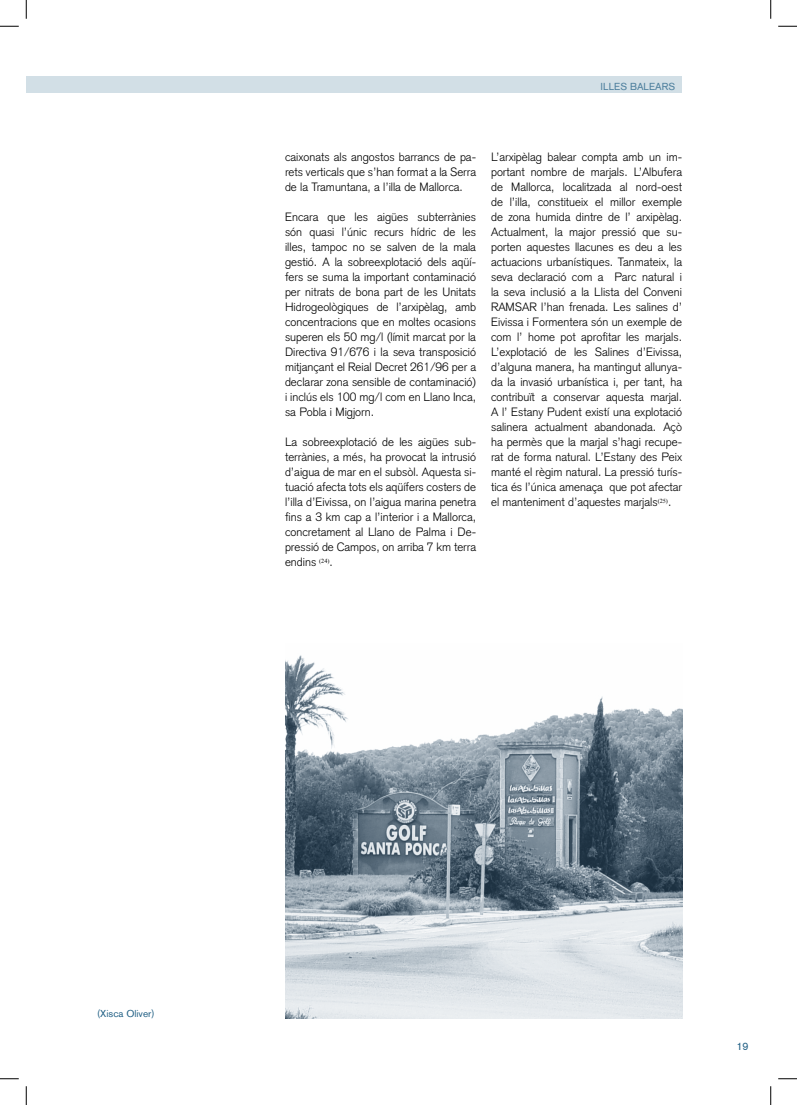
<style>
.page{position:relative;width:797px;height:1105px;background:#fff}
.page>*{position:absolute;margin:0;border:0;box-sizing:border-box;transform-origin:0 0}
.t1{font:300 11.88px/15px "Akzidenz Grotesk";color:#000;text-align:justify}
.t2{font:10.62px "Akzidenz Grotesk";color:#205f84}
.t3{font:10px "Akzidenz Grotesk BQ";color:#205f84}
.t4{font:10px "Akzidenz Grotesk";color:#4d7f9d}
</style>
<div class="page">
<div style="left:26px;top:76px;width:656px;height:16px;background:#d2dfe6"></div>
<img style="left:285px;top:655px;width:397px;height:363px">
<svg style="left:0;top:25px;width:19px;height:2px"></svg>
<svg style="left:778px;top:25px;width:19px;height:2px"></svg>
<svg style="left:0;top:1078px;width:19px;height:1px"></svg>
<svg style="left:778px;top:1078px;width:19px;height:1px"></svg>
<svg style="left:25px;top:0;width:2px;height:19px"></svg>
<svg style="left:25px;top:1086px;width:2px;height:19px"></svg>
<svg style="left:770px;top:0;width:1px;height:19px"></svg>
<svg style="left:770px;top:1086px;width:1px;height:19px"></svg>
<p class="t4" style="left:600px;top:80px;width:76px">ILLES BALEARS</p>
<p class="t1" style="left:285px;top:150px;width:192px">caixonats als angostos barrancs de pa&shy;rets verticals que s’han format a la Serra de la Tramuntana, a l’illa de Mallorca.</p>
<p class="t1" style="left:285px;top:210px;width:192px">Encara que les aigües subterrànies són quasi l’únic recurs hídric de les illes, tampoc no se salven de la mala gestió. A la sobreexplotació dels aqüí&shy;fers se suma la important contaminació per nitrats de bona part de les Unitats Hidrogeològiques de l’arxipèlag, amb concentracions que en moltes ocasions superen els 50 mg/l (límit marcat por la Directiva 91/676 i la seva transposició mitjançant el Reial Decret 261/96 per a declarar zona sensible de contaminació) i inclús els 100 mg/l com en Llano Inca, sa Pobla i Migjorn.</p>
<p class="t1" style="left:285px;top:435px;width:192px">La sobreexplotació de les aigües sub&shy;terrànies, a més, ha provocat la intrusió d’aigua de mar en el subsòl. Aquesta si&shy;tuació afecta tots els aqüífers costers de l’illa d’Eivissa, on l’aigua marina penetra fins a 3 km cap a l’interior i a Mallorca, concretament al Llano de Palma i De&shy;pressió de Campos, on arriba 7 km terra endins <sup>(24)</sup>.</p>
<p class="t1" style="left:491px;top:150px;width:192px">L’arxipèlag balear compta amb un im&shy;portant nombre de marjals. L’Albufera de Mallorca, localitzada al nord-oest de l’illa, constitueix el millor exemple de zona humida dintre de l’ arxipèlag.<br>Actualment, la major pressió que su&shy;porten aquestes llacunes es deu a les actuacions urbanístiques. Tanmateix, la seva declaració com a Parc natural i la seva inclusió a la Llista del Conveni RAMSAR l’han frenada. Les salines d’ Eivissa i Formentera són un exemple de com l’ home pot aprofitar les marjals.<br>L’explotació de les Salines d’Eivissa, d’alguna manera, ha mantingut allunya&shy;da la invasió urbanística i, per tant, ha contribuït a conservar aquesta marjal.<br>A l’ Estany Pudent existí una explotació salinera actualment abandonada. Açò ha permès que la marjal s’hagi recupe&shy;rat de forma natural. L’Estany des Peix manté el règim natural. La pressió turís&shy;tica és l’única amenaça que pot afectar el manteniment d’aquestes marjals<sup>(25)</sup>.</p>
<p class="t3" style="left:97px;top:1007px;width:59px">(Xisca Oliver)</p>
<p class="t2" style="left:736px;top:1040px;width:13px">19</p>
</div>
